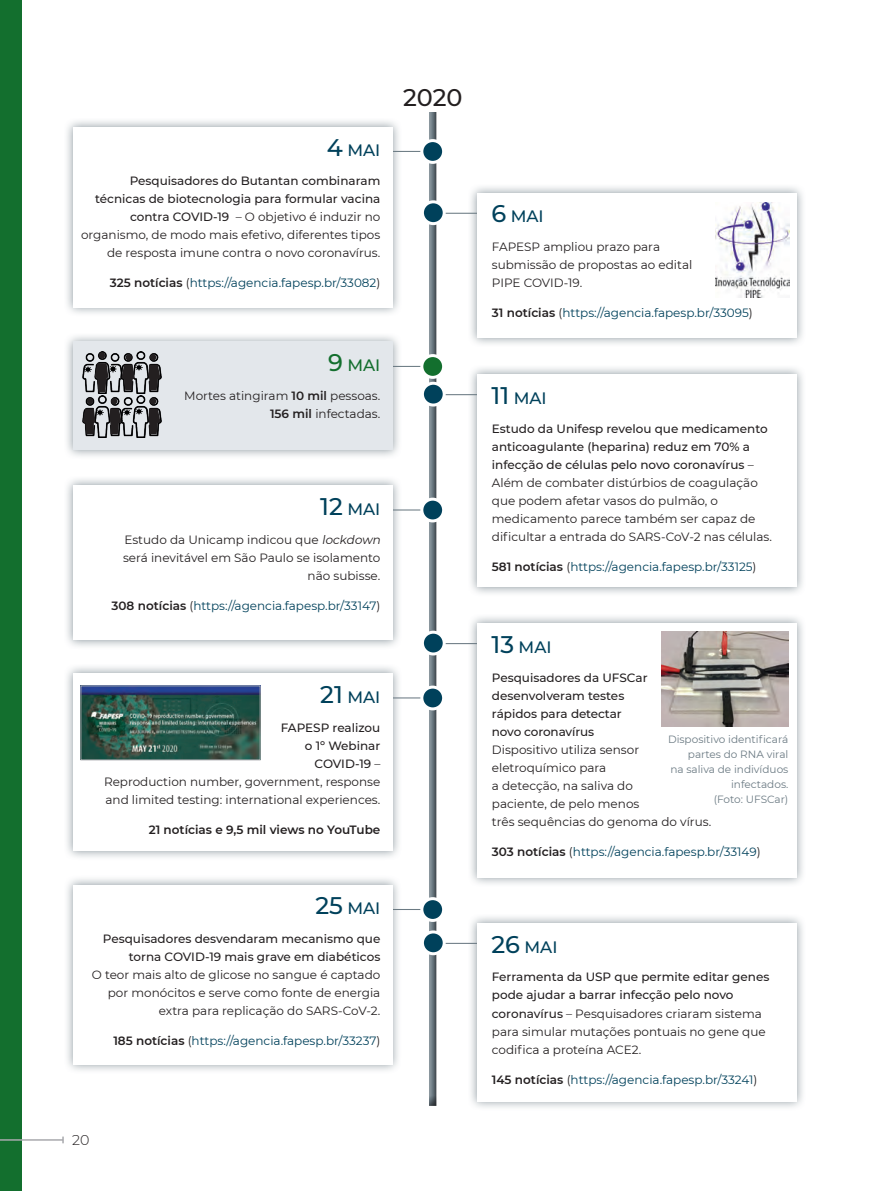
<style>
.page{position:relative;width:893px;height:1191px;background:#fff}
.page>*{position:absolute;margin:0;border:0;box-sizing:border-box;transform-origin:0 0}
.t1{font:500 24px "Montserrat";color:#231f20}
.t2{font:500 16.5px "Montserrat";color:#00415b}
.t3{font:500 16.5px "Montserrat";color:#136f2e}
.t4{font:300 14.25px "Montserrat";color:#231f20}
.t5{font:12px/18px "Montserrat";color:#231f20;text-align:right}
.t6{font:12px "Montserrat";color:#00415b}
.t7{font:500 12px/18px "Montserrat";color:#231f20;text-align:right}
.t8{font:600 12px "Montserrat";color:#231f20}
.t9{font:10.5px/15px "Montserrat";color:#6b7a83;text-align:right}
.s1{font-size:24px}
.s2{font-weight:500}
.s3{font-weight:600;color:#231f20}
.s4{color:#231f20}
.s5{font-weight:600}
.s6{font-style:italic}
</style>
<div class="page">
<div style="left:0;top:0;width:22px;height:1191px;background:#136f2e"></div>
<hr style="left:0;top:1139px;width:63px;height:1px;background:#a8a9ad">
<svg style="left:62px;top:1136px;width:2px;height:7px"></svg>
<div style="left:429px;top:85px;width:10px;height:1021px;background:#231f20;opacity:.75"></div>
<div style="left:403px;top:83px;width:60px;height:28px;background:#fff"></div>
<hr style="left:379px;top:151px;width:54px;height:1px;background:#6b7a83">
<div style="left:422px;top:141px;width:22px;height:21px;background:#00415b;border-radius:50%"></div>
<div style="left:420px;top:139px;width:25px;height:25px;border:3px solid #fff;border-radius:50%"></div>
<div style="left:63px;top:117px;width:339px;height:200px;background:#6b7a83;opacity:.75"></div>
<div style="left:73px;top:127px;width:319px;height:180px;background:#fff"></div>
<hr style="left:379px;top:509px;width:54px;height:1px;background:#6b7a83">
<svg style="left:422px;top:499px;width:22px;height:22px"></svg>
<div style="left:420px;top:497px;width:25px;height:25px;border:3px solid #fff;border-radius:50%"></div>
<div style="left:63px;top:475px;width:339px;height:175px;background:#6b7a83;opacity:.75"></div>
<div style="left:73px;top:485px;width:319px;height:155px;background:#fff"></div>
<hr style="left:379px;top:909px;width:54px;height:1px;background:#6b7a83">
<div style="left:422px;top:898px;width:22px;height:22px;background:#00415b;border-radius:50%"></div>
<div style="left:420px;top:897px;width:25px;height:25px;border:3px solid #fff;border-radius:50%"></div>
<div style="left:64px;top:875px;width:338px;height:199px;background:#6b7a83;opacity:.75"></div>
<div style="left:73px;top:885px;width:319px;height:179px;background:#fff"></div>
<hr style="left:379px;top:697px;width:54px;height:1px;background:#6b7a83">
<svg style="left:422px;top:687px;width:22px;height:22px"></svg>
<div style="left:420px;top:685px;width:25px;height:25px;border:3px solid #fff;border-radius:50%"></div>
<div style="left:63px;top:663px;width:339px;height:197px;background:#6b7a83;opacity:.75"></div>
<div style="left:73px;top:673px;width:319px;height:178px;background:#fff"></div>
<hr style="left:379px;top:366px;width:54px;height:1px;background:#6b7a83">
<div style="left:422px;top:355px;width:22px;height:22px;background:#136f2e;border-radius:50%"></div>
<div style="left:420px;top:354px;width:25px;height:25px;border:3px solid #fff;border-radius:50%"></div>
<div style="left:63px;top:332px;width:339px;height:127px;background:#6b7a83;opacity:.75"></div>
<div style="left:73px;top:342px;width:319px;height:108px;background:#e3e7eb"></div>
<hr style="left:433px;top:213px;width:54px;height:1px;background:#6b7a83">
<div style="left:422px;top:202px;width:22px;height:22px;background:#00415b;border-radius:50%"></div>
<div style="left:421px;top:200px;width:25px;height:25px;border:3px solid #fff;border-radius:50%"></div>
<div style="left:467px;top:183px;width:339px;height:164px;background:#6b7a83;opacity:.75"></div>
<div style="left:477px;top:193px;width:319px;height:145px;background:#fff"></div>
<hr style="left:433px;top:394px;width:54px;height:1px;background:#6b7a83">
<div style="left:422px;top:383px;width:22px;height:22px;background:#00415b;border-radius:50%"></div>
<div style="left:421px;top:382px;width:25px;height:24px;border:3px solid #fff;border-radius:50%"></div>
<div style="left:467px;top:364px;width:339px;height:233px;background:#6b7a83;opacity:.75"></div>
<div style="left:477px;top:374px;width:319px;height:213px;background:#fff"></div>
<hr style="left:433px;top:943px;width:54px;height:1px;background:#6b7a83">
<div style="left:422px;top:932px;width:22px;height:21px;background:#00415b;border-radius:50%"></div>
<div style="left:421px;top:930px;width:25px;height:25px;border:3px solid #fff;border-radius:50%"></div>
<div style="left:467px;top:913px;width:339px;height:198px;background:#6b7a83;opacity:.75"></div>
<div style="left:477px;top:923px;width:319px;height:178px;background:#fff"></div>
<hr style="left:433px;top:643px;width:54px;height:1px;background:#6b7a83">
<svg style="left:422px;top:632px;width:22px;height:22px"></svg>
<div style="left:421px;top:630px;width:25px;height:25px;border:3px solid #fff;border-radius:50%"></div>
<div style="left:467px;top:613px;width:339px;height:274px;background:#6b7a83;opacity:.75"></div>
<div style="left:477px;top:623px;width:319px;height:254px;background:#fff"></div>
<img style="left:715px;top:203px;width:75px;height:94px">
<img style="left:82px;top:351px;width:38px;height:42px">
<img style="left:120px;top:351px;width:42px;height:42px">
<svg style="left:85px;top:352px;width:31px;height:40px"></svg>
<svg style="left:122px;top:354px;width:20px;height:36px"></svg>
<svg style="left:148px;top:354px;width:12px;height:36px"></svg>
<img style="left:82px;top:395px;width:38px;height:42px">
<img style="left:123px;top:395px;width:39px;height:42px">
<svg style="left:136px;top:408px;width:6px;height:7px"></svg>
<svg style="left:83px;top:398px;width:20px;height:36px"></svg>
<svg style="left:148px;top:398px;width:12px;height:36px"></svg>
<svg style="left:110px;top:398px;width:20px;height:36px"></svg>
<img style="left:662px;top:631px;width:126px;height:95px">
<img style="left:83px;top:687px;width:175px;height:71px">
<div style="left:81px;top:685px;width:179px;height:75px;border:1px solid #a8a9ad"></div>
<h2 class="t2" style="left:327px;top:139px;width:55px"><span class="s1">4</span> MAI</h2>
<p class="t5" style="left:81px;top:171px;width:301px"><span class="s2">Pesquisadores do Butantan combinaram técnicas de biotecnologia para formular vacina contra COVID-19</span> – O objetivo é induzir no organismo, de modo mais efetivo, diferentes tipos de resposta imune contra o novo coronavírus.</p>
<p class="t6" style="left:110px;top:275px;width:272px"><span class="s3">325 notícias</span> <span class="s4">(</span>https://agencia.fapesp.br/33082<span class="s4">)</span></p>
<h1 class="t1" style="left:403px;top:81px;width:61px">2020</h1>
<h2 class="t3" style="left:328px;top:354px;width:54px"><span class="s1">9</span> MAI</h2>
<p class="t5" style="left:184px;top:386px;width:198px">Mortes atingiram <span class="s5">10 mil</span> pessoas.<br><span class="s5">156 mil</span> infectadas.</p>
<h2 class="t2" style="left:320px;top:497px;width:62px"><span class="s1">12</span> MAI</h2>
<p class="t5" style="left:123px;top:530px;width:262px">Estudo da Unicamp indicou que <span class="s6">lockdown </span>será inevitável em São Paulo se isolamento não subisse.</p>
<p class="t6" style="left:112px;top:597px;width:270px"><span class="s3">308 notícias</span> <span class="s4">(</span>https://agencia.fapesp.br/33147<span class="s4">)</span></p>
<h2 class="t2" style="left:320px;top:685px;width:62px"><span class="s1">21</span> MAI</h2>
<p class="t5" style="left:104px;top:718px;width:278px"><span class="s2">FAPESP realizou<br>o 1º Webinar<br>COVID-19</span> –<br>Reproduction number, government, response and limited testing: international experiences.</p>
<p class="t8" style="left:149px;top:821px;width:233px">21 notícias e 9,5 mil views no YouTube</p>
<h2 class="t2" style="left:315px;top:897px;width:66px"><span class="s1">25</span> MAI</h2>
<p class="t7" style="left:103px;top:929px;width:279px">Pesquisadores desvendaram mecanismo que torna COVID-19 mais grave em diabéticos</p>
<p class="t5" style="left:92px;top:965px;width:290px">O teor mais alto de glicose no sangue é captado por monócitos e serve como fonte de energia extra para replicação do SARS-CoV-2.</p>
<p class="t6" style="left:113px;top:1032px;width:268px"><span class="s3">185 notícias</span> <span class="s4">(</span>https://agencia.fapesp.br/33237<span class="s4">)</span></p>
<p class="t4" style="left:72px;top:1129px;width:19px">20</p>
<h2 class="t2" style="left:492px;top:205px;width:54px"><span class="s1">6</span> MAI</h2>
<p class="t5" style="left:492px;top:238px;width:202px;text-align:left">FAPESP ampliou prazo para submissão de propostas ao edital<br>PIPE COVID-19.</p>
<p class="t6" style="left:492px;top:305px;width:262px"><span class="s3">31 notícias</span> <span class="s4">(</span>https://agencia.fapesp.br/33095<span class="s4">)</span></p>
<h2 class="t2" style="left:492px;top:386px;width:57px"><span class="s1">11</span> MAI</h2>
<p class="t5" style="left:492px;top:419px;width:282px;text-align:left"><span class="s2">Estudo da Unifesp revelou que medicamento anticoagulante (heparina) reduz em 70% a infecção de células pelo novo coronavírus</span> – Além de combater distúrbios de coagulação que podem afetar vasos do pulmão, o medicamento parece também ser capaz de dificultar a entrada do SARS-CoV-2 nas células.</p>
<p class="t6" style="left:492px;top:558px;width:266px"><span class="s3">581 notícias</span> <span class="s4">(</span>https://agencia.fapesp.br/33125<span class="s4">)</span></p>
<h2 class="t2" style="left:492px;top:635px;width:61px"><span class="s1">13</span> MAI</h2>
<p class="t7" style="left:492px;top:668px;width:157px;text-align:left">Pesquisadores da UFSCar desenvolveram testes rápidos para detectar novo coronavírus</p>
<p class="t5" style="left:492px;top:740px;width:221px;text-align:left">Dispositivo utiliza sensor eletroquímico para<br>a detecção, na saliva do<br>paciente, de pelo menos<br>três sequências do genoma do vírus.</p>
<p class="t6" style="left:492px;top:843px;width:270px"><span class="s3">303 notícias</span> <span class="s4">(</span>https://agencia.fapesp.br/33149<span class="s4">)</span></p>
<p class="t9" style="left:668px;top:731px;width:122px">Dispositivo identificará partes do RNA viral<br>na saliva de indivíduos infectados.<br>(Foto: UFSCar)</p>
<h2 class="t2" style="left:492px;top:935px;width:67px"><span class="s1">26</span> MAI</h2>
<p class="t5" style="left:492px;top:967px;width:279px;text-align:left"><span class="s2">Ferramenta da USP que permite editar genes pode ajudar a barrar infecção pelo novo coronavírus</span> – Pesquisadores criaram sistema para simular mutações pontuais no gene que codifica a proteína ACE2.</p>
<p class="t6" style="left:492px;top:1071px;width:267px"><span class="s3">145 notícias</span> <span class="s4">(</span>https://agencia.fapesp.br/33241<span class="s4">)</span></p>
</div>
